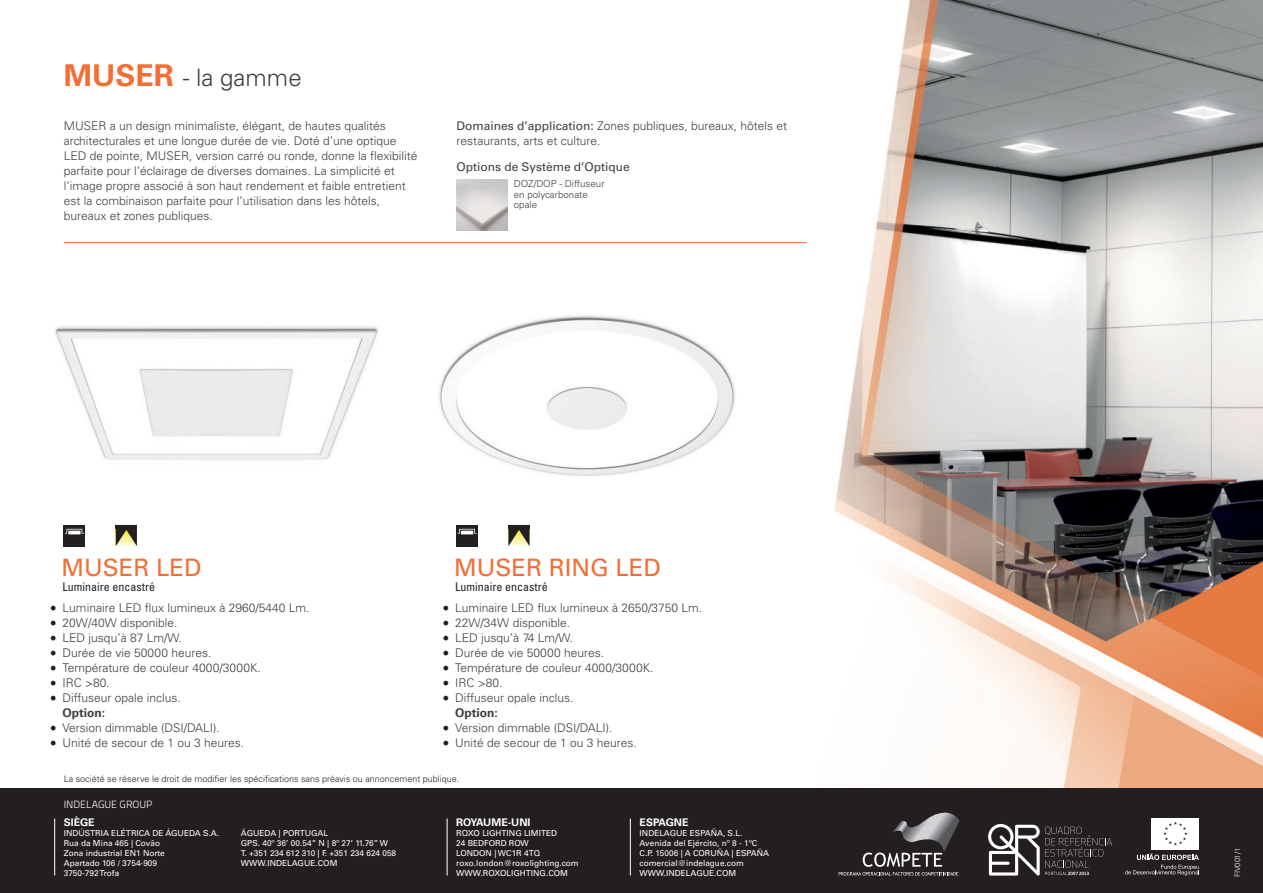
<style>
.page{position:relative;width:1263px;height:893px;background:#fff}
.page>*{position:absolute;margin:0;border:0;box-sizing:border-box;transform-origin:0 0}
.t1{font:700 30px "Univers LT Std";color:#f26e34}
.t2{font:24px "Univers LT Std";color:#f26e34}
.t3{font:300 24px "Univers LT Std";color:#3e3e3f}
.t4{font:300 12px/15px "Univers LT Std";color:#3e3e3f}
.t5{font:condensed 12px "Univers LT Std";color:#231f20}
.t6{font:12px "Univers LT Std";color:#3e3e3f}
.t7{font:700 12px "Univers LT Std";color:#3e3e3f}
.t8{font:700 10.5px "Univers LT Std";color:#fff}
.t9{font:300 10.5px "Titillium Text 22 L";color:#fff}
.t10{font:300 9.75px/10.9px "Univers LT Std";color:#3e3e3f}
.t11{font:300 9px "Univers LT Std";color:#231f20}
.t12{font:8.25px "Univers LT Std";color:#fff}
.t13{font:300 7.5px "Univers LT Std";color:#fff}
.s1{font-weight:400}
.s2{font-family:"Minion Pro";font-weight:400;font-size:18px;color:#231f20}
</style>
<div class="page">
<img style="left:0;top:0;width:1263px;height:789px">
<hr style="left:64px;top:242px;width:742px;height:1px;background:#f26e34">
<div style="left:64px;top:525px;width:21px;height:21px;background:#231f20"></div>
<svg style="left:65px;top:529px;width:19px;height:5px"></svg>
<div style="left:456px;top:525px;width:22px;height:21px;background:#231f20"></div>
<svg style="left:457px;top:529px;width:20px;height:5px"></svg>
<svg style="left:116px;top:525px;width:21px;height:21px"></svg>
<svg style="left:508px;top:525px;width:21px;height:21px"></svg>
<img style="left:456px;top:179px;width:51px;height:52px">
<div style="left:0;top:789px;width:1263px;height:104px;background:#231f20"></div>
<hr style="left:447px;top:818px;width:1px;height:57px;background:#fff">
<hr style="left:54px;top:818px;width:1px;height:57px;background:#fff">
<hr style="left:630px;top:818px;width:1px;height:57px;background:#fff">
<svg style="left:839px;top:813px;width:120px;height:62px"></svg>
<svg style="left:988px;top:824px;width:124px;height:52px"></svg>
<div style="left:1152px;top:818px;width:47px;height:31px;background:#fff"></div>
<svg style="left:1163px;top:822px;width:24px;height:23px"></svg>
<svg style="left:1125px;top:854px;width:74px;height:21px"></svg>
<p class="t1" style="left:64px;top:57px;width:112px">MUSER</p>
<p class="t3" style="left:183px;top:63px;width:120px">- la gamme</p>
<p class="t4" style="left:64px;top:118px;width:355px">MUSER a un design minimaliste, élégant, de hautes qualités architecturales et une longue durée de vie. Doté d’une optique LED de pointe, MUSER, version carré ou ronde, donne la flexibilité parfaite pour l’éclairage de diverses domaines. La simplicité et l’image propre associé à son haut rendement et faible entretient est la combinaison parfaite pour l’utilisation dans les hôtels, bureaux et zones publiques.</p>
<p class="t4" style="left:456px;top:118px;width:332px"><span class="s1">Domaines d’application:</span> Zones publiques, bureaux, hôtels et restaurants, arts et culture.</p>
<p class="t6" style="left:456px;top:160px;width:175px">Options de Système d’Optique</p>
<p class="t10" style="left:514px;top:178px;width:92px">DOZ/DOP - Diffuseur en polycarbonate opale</p>
<p class="t2" style="left:61px;top:554px;width:141px">MUSER LED</p>
<p class="t2" style="left:454px;top:554px;width:208px">MUSER RING LED</p>
<p class="t5" style="left:63px;top:579px;width:94px">Luminaire encastré</p>
<p class="t4" style="left:50px;top:601px;width:261px"><span class="s2">•</span> Luminaire LED flux lumineux à 2960/5440 Lm.</p>
<p class="t4" style="left:50px;top:616px;width:129px"><span class="s2">•</span> 20W/40W disponible.</p>
<p class="t4" style="left:50px;top:631px;width:133px"><span class="s2">•</span> LED jusqu’à 87 Lm/W.</p>
<p class="t4" style="left:50px;top:646px;width:163px"><span class="s2">•</span> Durée de vie 50000 heures.</p>
<p class="t4" style="left:50px;top:661px;width:212px"><span class="s2">•</span> Température de couleur 4000/3000K.</p>
<p class="t4" style="left:50px;top:676px;width:61px"><span class="s2">•</span> IRC &gt;80.</p>
<p class="t4" style="left:50px;top:691px;width:132px"><span class="s2">•</span> Diffuseur opale inclus.</p>
<p class="t7" style="left:63px;top:706px;width:44px">Option:</p>
<p class="t4" style="left:50px;top:721px;width:171px"><span class="s2">•</span> Version dimmable (DSI/DALI).</p>
<p class="t4" style="left:50px;top:736px;width:196px"><span class="s2">•</span> Unité de secour de 1 ou 3 heures.</p>
<p class="t5" style="left:455px;top:579px;width:94px">Luminaire encastré</p>
<p class="t4" style="left:442px;top:601px;width:261px"><span class="s2">•</span> Luminaire LED flux lumineux à 2650/3750 Lm.</p>
<p class="t4" style="left:442px;top:616px;width:129px"><span class="s2">•</span> 22W/34W disponible.</p>
<p class="t4" style="left:442px;top:631px;width:132px"><span class="s2">•</span> LED jusqu’à 74 Lm/W.</p>
<p class="t4" style="left:442px;top:646px;width:163px"><span class="s2">•</span> Durée de vie 50000 heures.</p>
<p class="t4" style="left:442px;top:661px;width:212px"><span class="s2">•</span> Température de couleur 4000/3000K.</p>
<p class="t4" style="left:442px;top:676px;width:61px"><span class="s2">•</span> IRC &gt;80.</p>
<p class="t4" style="left:442px;top:691px;width:132px"><span class="s2">•</span> Diffuseur opale inclus.</p>
<p class="t7" style="left:455px;top:706px;width:44px">Option:</p>
<p class="t4" style="left:442px;top:721px;width:171px"><span class="s2">•</span> Version dimmable (DSI/DALI).</p>
<p class="t4" style="left:442px;top:736px;width:196px"><span class="s2">•</span> Unité de secour de 1 ou 3 heures.</p>
<p class="t11" style="left:64px;top:773px;width:397px">La société se réserve le droit de modifier les spécifications sans préavis ou annoncement publique.</p>
<p class="t9" style="left:64px;top:796px;width:90px">INDELAGUE GROUP</p>
<p class="t8" style="left:64px;top:816px;width:32px">SIÈGE</p>
<p class="t12" style="left:64px;top:828px;width:157px">INDÚSTRIA ELÉTRICA DE ÁGUEDA S.A.</p>
<p class="t12" style="left:64px;top:838px;width:98px">Rua da Mina 465 | Covão</p>
<p class="t12" style="left:64px;top:848px;width:103px">Zona industrial EN1 Norte</p>
<p class="t12" style="left:64px;top:858px;width:95px">Apartado 106 / 3754-909</p>
<p class="t12" style="left:64px;top:868px;width:57px">3750-792 Trofa</p>
<p class="t12" style="left:241px;top:828px;width:89px">ÁGUEDA | PORTUGAL</p>
<p class="t12" style="left:241px;top:838px;width:149px">GPS. 40º 36’ 00.54” N | 8º 27’ 11.76” W</p>
<p class="t12" style="left:241px;top:848px;width:157px">T. +351 234 612 310 | F. +351 234 624 058</p>
<p class="t12" style="left:241px;top:858px;width:98px">WWW.INDELAGUE.COM</p>
<p class="t8" style="left:456px;top:816px;width:76px">ROYAUME-UNI</p>
<p class="t12" style="left:456px;top:828px;width:102px">ROXO LIGHTING LIMITED</p>
<p class="t12" style="left:456px;top:838px;width:74px">24 BEDFORD ROW</p>
<p class="t12" style="left:456px;top:848px;width:85px">LONDON | WC1R 4TQ</p>
<p class="t12" style="left:456px;top:858px;width:124px">roxo.london@roxolighting.com</p>
<p class="t12" style="left:456px;top:868px;width:113px">WWW.ROXOLIGHTING.COM</p>
<p class="t8" style="left:640px;top:816px;width:50px">ESPAGNE</p>
<p class="t12" style="left:640px;top:828px;width:104px">INDELAGUE ESPAÑA, S.L.</p>
<p class="t12" style="left:640px;top:838px;width:119px">Avenida del Ejército, nº 8 - 1ºC</p>
<p class="t12" style="left:640px;top:848px;width:131px">C.P. 15006 | A CORUÑA | ESPAÑA</p>
<p class="t12" style="left:640px;top:858px;width:106px">comercial@indelague.com</p>
<p class="t12" style="left:640px;top:868px;width:98px">WWW.INDELAGUE.COM</p>
<p class="t13" style="left:1233px;top:877px;width:31px;rotate:-90deg">FIV001/1</p>
</div>
